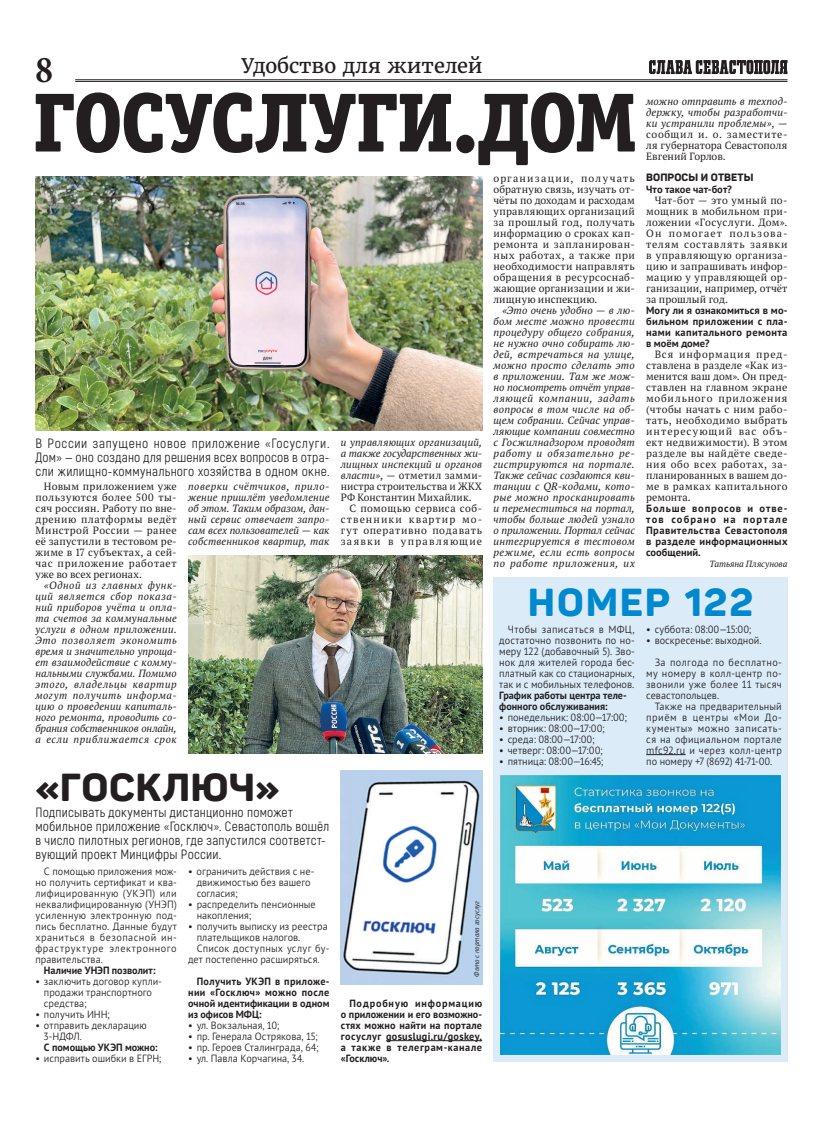
<style>
.page{position:relative;width:823px;height:1134px;background:#fff}
.page>*{position:absolute;margin:0;border:0;box-sizing:border-box;transform-origin:0 0}
.t1{font:84px "Officina Serif Extra Bold ITC";letter-spacing:-.01em;color:#231f20}
.t2{font:800 38.5px "Panton";letter-spacing:.015em;color:#231f20;scale:1.04 1}
.t3{font:800 38.5px "Panton";letter-spacing:.045em;color:#0089cf}
.t4{font:700 condensed 38px "Minion Pro";color:#231f20}
.t5{font:20px "Merriweather";color:#231f20}
.t6{font:13.5px/13.9px "Akrobat";letter-spacing:.015em;color:#231f20;text-align:justify}
.t7{font:italic 10.5px/11px "PT Serif Pro";letter-spacing:.015em;color:#231f20;text-align:justify}
.t8{font:300 10.5px/11px "PT Sans Pro";letter-spacing:.005em;color:#231f20}
.t9{font:10.5px/11px "PT Serif Pro";letter-spacing:.03em;color:#231f20;text-align:justify}
.t10{font:700 10.5px/11px "PT Sans Pro";letter-spacing:.015em;color:#231f20;text-align:justify}
.t11{font:300 10.5px "PT Sans Pro";letter-spacing:.025em;color:#231f20}
.t12{font:700 10.5px "PT Sans Pro";letter-spacing:-.005em;color:#231f20}
.t13{font:800 10.5px "Panton";letter-spacing:.01em;color:#231f20}
.t14{font:italic 9px "PT Serif Pro";letter-spacing:-.01em;color:#231f20}
.t15{font:italic 7px "PT Sans Pro";color:#231f20}
.s1{font-style:normal}
</style>
<div class="page">
<svg style="left:649px;top:60px;width:138px;height:14px"></svg>
<div style="left:493px;top:578px;width:294px;height:484px;background:#dbebf8"></div>
<hr style="left:645px;top:754px;width:40px;height:1px;background:#231f20">
<img style="left:35px;top:176px;width:447px;height:255px">
<img style="left:188px;top:556px;width:294px;height:198px">
<img style="left:500px;top:776px;width:279px;height:278px">
<hr style="left:386px;top:1040px;width:96px;height:1px;background:#231f20">
<img style="left:340px;top:770px;width:142px;height:215px">
<hr style="left:75px;top:80px;width:712px;height:1px;background:#231f20">
<hr style="left:75px;top:81px;width:712px;height:1px;background:#231f20">
<h3 class="t4" style="left:35px;top:47px;width:19px">8</h3>
<h3 class="t5" style="left:241px;top:54px;width:242px">Удобство для жителей</h3>
<h1 class="t1" style="left:33px;top:70px;width:605px">ГОСУСЛУГИ.ДОМ</h1>
<p class="t7" style="left:645px;top:95px;width:143px">можно отправить в техпод&shy;держку, чтобы разработчи&shy;ки устранили проблемы»<span class="s1">, — сообщил и. о. заместите&shy;ля губернатора Севастополя Евгений Горлов.</span></p>
<p class="t13" style="left:645px;top:170px;width:109px">ВОПРОСЫ И ОТВЕТЫ</p>
<p class="t10" style="left:645px;top:183px;width:87px">Что такое чат-бот?</p>
<p class="t9" style="left:645px;top:194px;width:143px;text-indent:9px">Чат-бот — это умный по&shy;мощник в мобильном при&shy;ложении «Госуслуги. Дом».<br>Он помогает пользова&shy;телям составлять заявки в управляющую организа&shy;цию и запрашивать инфор&shy;мацию у управляющей ор&shy;ганизации, например, отчёт за прошлый год.</p>
<p class="t10" style="left:645px;top:304px;width:143px">Могу ли я ознакомиться в мо&shy;бильном приложении с пла&shy;нами капитального ремонта в моём доме?</p>
<p class="t9" style="left:645px;top:348px;width:143px;text-indent:9px">Вся информация пред&shy;ставлена в разделе «Как из&shy;менится ваш дом». Он пред&shy;ставлен на главном экране мобильного приложения (чтобы начать с ним рабо&shy;тать, необходимо выбрать интересующий вас объ&shy;ект недвижимости). В этом разделе вы найдёте сведе&shy;ния обо всех работах, за&shy;планированных в вашем до&shy;ме в рамках капитального ремонта.</p>
<p class="t10" style="left:645px;top:502px;width:143px">Больше вопросов и отве&shy;тов собрано на портале Правительства Севастополя в разделе информационных сообщений.</p>
<p class="t14" style="left:709px;top:557px;width:79px">Татьяна Плясунова</p>
<h2 class="t3" style="left:527px;top:577px;width:227px">НОМЕР 122</h2>
<p class="t8" style="left:499px;top:623px;width:137px;text-align:justify;text-indent:9px">Чтобы записаться в МФЦ, достаточно позвонить по но&shy;меру 122 (добавочный 5). Зво&shy;нок для жителей города бес&shy;платный как со стационарных, так и с мобильных телефонов.</p>
<p class="t10" style="left:499px;top:689px;width:129px">График работы центра теле&shy;фонного обслуживания:</p>
<p class="t8" style="left:499px;top:711px;width:129px">• понедельник: 08:00—17:00;</p>
<p class="t8" style="left:499px;top:722px;width:107px">• вторник: 08:00—17:00;</p>
<p class="t8" style="left:499px;top:733px;width:97px">• среда: 08:00—17:00;</p>
<p class="t8" style="left:499px;top:744px;width:105px">• четверг: 08:00—17:00;</p>
<p class="t8" style="left:499px;top:755px;width:105px">• пятница: 08:00—16:45;</p>
<p class="t9" style="left:493px;top:172px;width:143px;text-align:left">организации, получать обратную связь, изучать от&shy;чёты по доходам и расходам управляющих организаций за прошлый год, получать информацию о сроках кап&shy;ремонта и запланирован&shy;ных работах, а также при необходимости направлять обращения в ресурсоснаб&shy;жающие организации и жи&shy;лищную инспекцию.</p>
<p class="t7" style="left:493px;top:304px;width:143px;text-indent:9px">«Это очень удобно — в лю&shy;бом месте можно провести процедуру общего собрания, не нужно очно собирать лю&shy;дей, встречаться на улице, можно просто сделать это в приложении. Там же мож&shy;но посмотреть отчёт управ&shy;ляющей компании, задать вопросы в том числе на об&shy;щем собрании. Сейчас управ&shy;ляющие компании совместно с Госжилнадзором проводят работу и обязательно ре&shy;гистрируются на портале.<br>Также сейчас создаются кви&shy;танции с QR-кодами, кото&shy;рые можно просканировать и переместиться на портал, чтобы больше людей узнало о приложении. Портал сейчас интегрируется в тестовом режиме, если есть вопросы по работе приложения, их</p>
<p class="t7" style="left:340px;top:436px;width:143px">и управляющих организаций, а также государственных жи&shy;лищных инспекций и органов власти»<span class="s1">, — отметил замми&shy;нистра строительства и ЖКХ РФ Константин Михайлик.</span></p>
<p class="t9" style="left:340px;top:502px;width:143px;text-indent:9px">С помощью сервиса соб&shy;ственники квартир мо&shy;гут оперативно подавать заявки в управляющие</p>
<p class="t6" style="left:35px;top:436px;width:295px">В России запущено новое приложение «Госуслуги.<br>Дом» — оно создано для решения всех вопросов в отра&shy;сли жилищно-коммунального хозяйства в одном окне.</p>
<p class="t9" style="left:35px;top:480px;width:143px;text-indent:9px">Новым приложением уже пользуются более 500 ты&shy;сяч россиян. Работу по вне&shy;дрению платформы ведёт Минстрой России — ранее еë запустили в тестовом ре&shy;жиме в 17 субъектах, а сей&shy;час приложение работает уже во всех регионах.</p>
<p class="t7" style="left:35px;top:579px;width:143px;text-indent:9px">«Одной из главных функ&shy;ций является сбор показа&shy;ний приборов учёта и опла&shy;та счетов за коммунальные услуги в одном приложении.<br>Это позволяет экономить время и значительно упроща&shy;ет взаимодействие с комму&shy;нальными службами. Помимо этого, владельцы квартир могут получить информа&shy;цию о проведении капиталь&shy;ного ремонта, проводить со&shy;брания собственников онлайн, а если приближается срок</p>
<p class="t7" style="left:188px;top:480px;width:143px">поверки счётчиков, прило&shy;жение пришлёт уведомление об этом. Таким образом, дан&shy;ный сервис отвечает запро&shy;сам всех пользователей — как собственников квартир, так</p>
<p class="t8" style="left:645px;top:623px;width:107px">• суббота: 08:00—15:00;</p>
<p class="t8" style="left:654px;top:629px;width:128px;line-height:22px;text-indent:-9px">• воскресенье: выходной.<br>За полгода по бесплатно-</p>
<p class="t8" style="left:645px;top:667px;width:137px;text-align:justify">му номеру в колл-центр по&shy;звонили уже более 11 тысяч севастопольцев.</p>
<p class="t8" style="left:645px;top:700px;width:137px;text-align:justify;text-indent:9px">Также на предварительный приём в центры «Мои До&shy;кументы» можно записать&shy;ся на официальном портале mfc92.ru и через колл-центр по номеру +7 (8692) 41‑71‑00.</p>
<h2 class="t2" style="left:35px;top:762px;width:236px">«ГОСКЛЮЧ»</h2>
<p class="t6" style="left:35px;top:805px;width:295px;text-align:left">Подписывать документы дистанционно поможет мобильное приложение «Госключ». Севастополь вошёл в число пилотных регионов, где запустился соответст&shy;вующий проект Минцифры России.</p>
<p class="t8" style="left:35px;top:865px;width:143px;text-align:justify;text-indent:9px">С помощью приложения мож&shy;но получить сертификат и ква&shy;лифицированную (УКЭП) или неквалифицированную (УНЭП) усиленную электронную под&shy;пись бесплатно. Данные будут храниться в безопасной ин&shy;фраструктуре электронного правительства.</p>
<p class="t12" style="left:44px;top:963px;width:113px">Наличие УНЭП позволит:</p>
<p class="t8" style="left:44px;top:975px;width:119px;text-indent:-9px">• заключить договор купли&shy;продажи транспортного средства;</p>
<p class="t8" style="left:35px;top:1008px;width:76px">• получить ИНН;</p>
<p class="t8" style="left:44px;top:1019px;width:104px;text-indent:-9px">• отправить декларацию<br>3-НДФЛ.</p>
<p class="t10" style="left:44px;top:1041px;width:115px">С помощью УКЭП можно:</p>
<p class="t8" style="left:35px;top:1052px;width:127px">• исправить ошибки в ЕГРН;</p>
<p class="t8" style="left:196px;top:865px;width:119px;text-indent:-9px">• ограничить действия с не&shy;движимостью без вашего согласия;</p>
<p class="t8" style="left:196px;top:898px;width:120px;text-indent:-9px">• распределить пенсионные накопления;</p>
<p class="t8" style="left:188px;top:920px;width:141px">• получить выписку из реестра</p>
<p class="t8" style="left:196px;top:931px;width:105px">плательщиков налогов.</p>
<p class="t11" style="left:196px;top:941px;width:134px">Список доступных услуг бу-</p>
<p class="t8" style="left:188px;top:953px;width:133px">дет постепенно расширяться.</p>
<p class="t10" style="left:188px;top:975px;width:143px;text-indent:9px">Получить УКЭП в приложе&shy;нии «Госключ» можно после очной идентификации в одном из офисов МФЦ:</p>
<p class="t8" style="left:188px;top:1019px;width:93px">• ул. Вокзальная, 10;</p>
<p class="t8" style="left:188px;top:1030px;width:131px">• пр. Генерала Острякова, 15;</p>
<p class="t8" style="left:188px;top:1041px;width:132px">• пр. Героев Сталинграда, 64;</p>
<p class="t8" style="left:188px;top:1052px;width:117px">• ул. Павла Корчагина, 34.</p>
<p class="t15" style="left:472px;top:977px;width:77px;rotate:-90deg">Фото с портала госуслуг</p>
<p class="t10" style="left:340px;top:997px;width:143px;text-indent:9px">Подробную информацию о приложении и его возможно&shy;стях можно найти на портале госуслуг gosuslugi.ru/goskey, а также в телеграм-канале «Госключ».</p>
</div>
